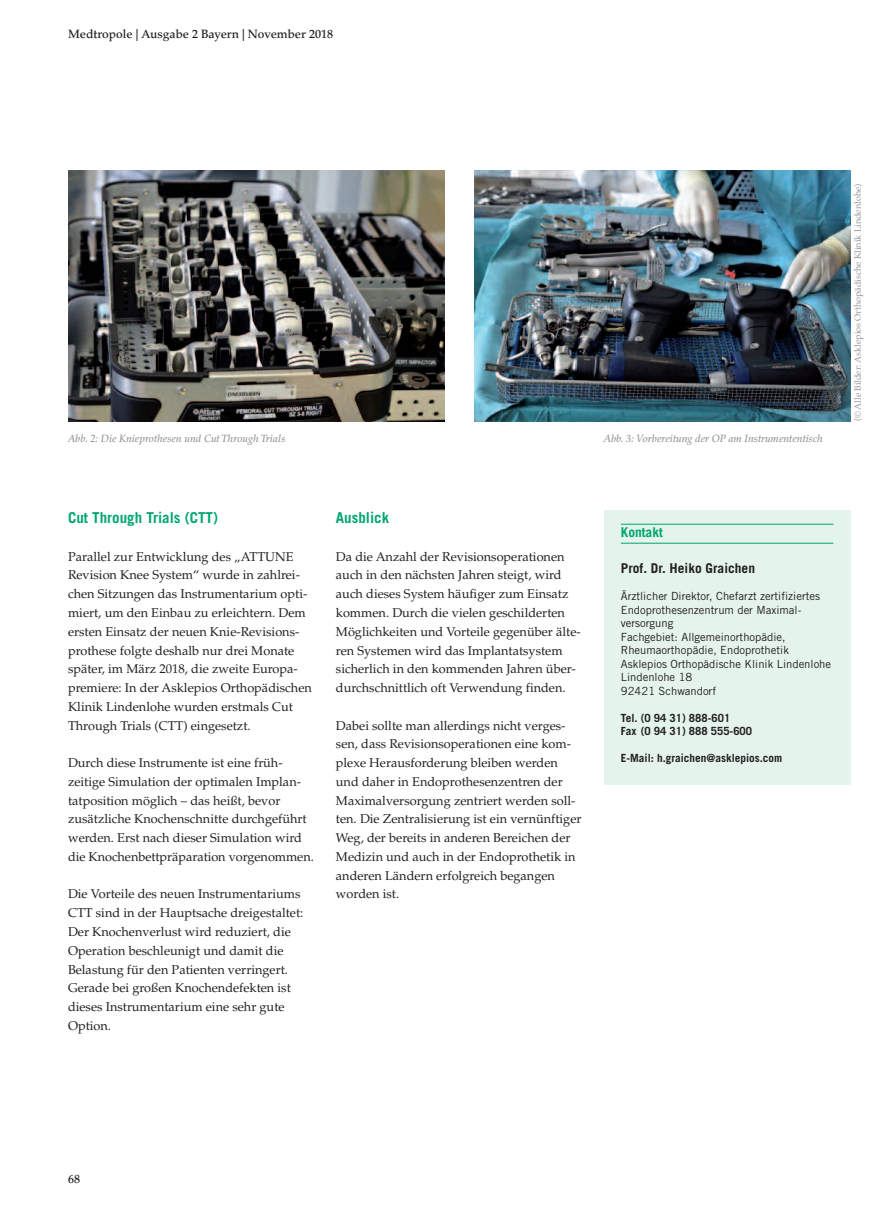
<style>
.page{position:relative;width:893px;height:1217px;background:#fff}
.page>*{position:absolute;margin:0;border:0;box-sizing:border-box;transform-origin:0 0}
.t1{font:700 15px "Trade Gothic LT Pro";color:#00a66e}
.t2{font:700 13.5px "Trade Gothic LT Pro";color:#231f20}
.t3{font:700 13.5px "Trade Gothic";color:#00a66e}
.t4{font:12.75px/18.8px "Palatino LT Std";color:#231f20}
.t5{font:500 12px "Palatino LT Std";color:#231f20}
.t6{font:11.25px/13.5px "Trade Gothic LT Pro";color:#231f20}
.t7{font:700 11.25px/13.5px "Trade Gothic LT Pro";color:#231f20}
.t8{font:italic 500 10.5px "Palatino LT Std";color:#939598}
.t9{font:9px "Palatino";color:#939598}
</style>
<div class="page">
<hr style="left:892px;top:0;width:1px;height:230px;background:#e1e2e4">
<div style="left:604px;top:510px;width:246px;height:274px;background:#e4f3ec"></div>
<hr style="left:621px;top:523px;width:212px;height:1px;background:#00a66e">
<hr style="left:621px;top:542px;width:212px;height:1px;background:#00a66e">
<img style="left:68px;top:170px;width:376px;height:251px">
<img style="left:474px;top:170px;width:376px;height:251px">
<p class="t5" style="left:68px;top:29px;width:266px">Medtropole | Ausgabe 2 Bayern | November 2018</p>
<p class="t8" style="left:68px;top:434px;width:219px">Abb. 2: Die Knieprothesen und Cut Through Trials</p>
<p class="t8" style="left:604px;top:434px;width:221px">Abb. 3: Vorbereitung der OP am Instrumententisch</p>
<p class="t9" style="left:853px;top:421px;width:239px;rotate:-90deg">(© Alle Bilder: Asklepios Orthopädische Klinik Lindenlohe)</p>
<p class="t1" style="left:68px;top:512px;width:152px">Cut Through Trials (CTT)</p>
<p class="t4" style="left:68px;top:548px;width:245px">Parallel zur Entwicklung des „ATTUNE Revision Knee System“ wurde in zahlrei&shy;chen Sitzungen das Instrumentarium opti&shy;miert, um den Einbau zu erleichtern. Dem ersten Einsatz der neuen Knie-Revisions&shy;prothese folgte deshalb nur drei Monate später, im März 2018, die zweite Europa&shy;premiere: In der Asklepios Orthopädischen Klinik Lindenlohe wurden erstmals Cut Through Trials (CTT) eingesetzt.</p>
<p class="t4" style="left:68px;top:754px;width:247px">Durch diese Instrumente ist eine früh&shy;zeitige Simulation der optimalen Implan&shy;tatposition möglich – das heißt, bevor zusätzliche Knochenschnitte durchgeführt werden. Erst nach dieser Simulation wird die Knochenbettpräparation vorgenommen.</p>
<p class="t4" style="left:68px;top:886px;width:237px">Die Vorteile des neuen Instrumentariums CTT sind in der Hauptsache dreigestaltet:<br>Der Knochenverlust wird reduziert, die Operation beschleunigt und damit die Belastung für den Patienten verringert.<br>Gerade bei großen Knochendefekten ist dieses Instrumentarium eine sehr gute Option.</p>
<p class="t1" style="left:336px;top:512px;width:55px">Ausblick</p>
<p class="t4" style="left:336px;top:548px;width:246px">Da die Anzahl der Revisionsoperationen auch in den nächsten Jahren steigt, wird auch dieses System häufiger zum Einsatz kommen. Durch die vielen geschilderten Möglichkeiten und Vorteile gegenüber älte&shy;ren Systemen wird das Implantatsystem sicherlich in den kommenden Jahren über&shy;durchschnittlich oft Verwendung finden.</p>
<p class="t4" style="left:336px;top:717px;width:247px">Dabei sollte man allerdings nicht verges&shy;sen, dass Revisionsoperationen eine kom&shy;plexe Herausforderung bleiben werden und daher in Endoprothesenzentren der Maximalversorgung zentriert werden soll&shy;ten. Die Zentralisierung ist ein vernünftiger Weg, der bereits in anderen Bereichen der Medizin und auch in der Endoprothetik in anderen Ländern erfolgreich begangen worden ist.</p>
<p class="t3" style="left:621px;top:527px;width:44px">Kontakt</p>
<p class="t2" style="left:621px;top:563px;width:136px">Prof. Dr. Heiko Graichen</p>
<p class="t6" style="left:621px;top:590px;width:212px">Ärztlicher Direktor, Chefarzt zertifiziertes<br>Endoprothesenzentrum der Maximal&shy;versorgung<br>Fachgebiet: Allgemeinorthopädie,<br>Rheumaorthopädie, Endoprothetik<br>Asklepios Orthopädische Klinik Lindenlohe<br>Lindenlohe 18<br>92421 Schwandorf</p>
<p class="t7" style="left:621px;top:712px;width:133px">Tel. (0 94 31) 888-601<br>Fax (0 94 31) 888 555-600</p>
<p class="t7" style="left:621px;top:752px;width:163px">E-Mail: h.graichen@asklepios.com</p>
<p class="t5" style="left:68px;top:1173px;width:13px">68</p>
</div>
